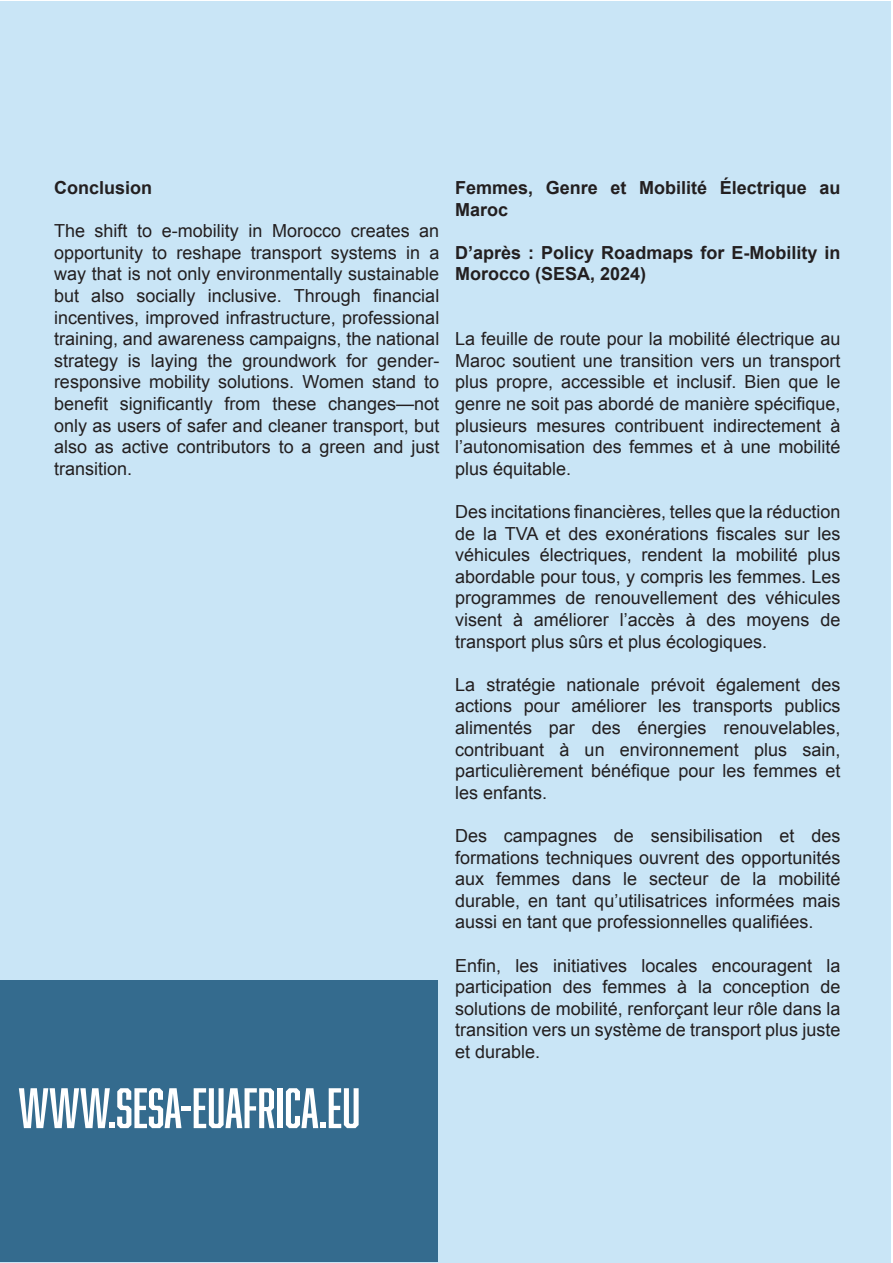
<style>
.page{position:relative;width:893px;height:1263px;background:#fff}
.page>*{position:absolute;margin:0;border:0;box-sizing:border-box;transform-origin:0 0}
.t1{font:52.5px "Abolition";color:#fff}
.t2{font:18px/21.6px "Arial";color:#231f20;text-align:justify}
.t3{font:700 18px/21.6px "Arial";color:#231f20}
</style>
<div class="page">
<div style="left:0;top:1px;width:891px;height:1261px;background:#c9e5f6"></div>
<div style="left:0;top:980px;width:437px;height:282px;background:#346b8e"></div>
<p class="t3" style="left:54px;top:177px;width:100px">Conclusion</p>
<p class="t2" style="left:54px;top:220px;width:387px">The shift to e-mobility in Morocco creates an opportunity to reshape transport systems in a way that is not only environmentally sustainable but also socially inclusive. Through financial incentives, improved infrastructure, professional training, and awareness campaigns, the national strategy is laying the groundwork for gender&shy;responsive mobility solutions. Women stand to benefit significantly from these changes—not only as users of safer and cleaner transport, but also as active contributors to a green and just transition.</p>
<p class="t1" style="left:18px;top:1078px;width:343px">WWW.SESA-EUAFRICA.EU</p>
<p class="t3" style="left:455px;top:177px;width:387px">Femmes, Genre et Mobilité Électrique au<br>Maroc</p>
<p class="t3" style="left:455px;top:242px;width:387px">D’après : Policy Roadmaps for E-Mobility in<br>Morocco (SESA, 2024)</p>
<p class="t2" style="left:455px;top:328px;width:387px">La feuille de route pour la mobilité électrique au Maroc soutient une transition vers un transport plus propre, accessible et inclusif. Bien que le genre ne soit pas abordé de manière spécifique, plusieurs mesures contribuent indirectement à l’autonomisation des femmes et à une mobilité plus équitable.</p>
<p class="t2" style="left:455px;top:501px;width:387px">Des incitations financières, telles que la réduction de la TVA et des exonérations fiscales sur les véhicules électriques, rendent la mobilité plus abordable pour tous, y compris les femmes. Les programmes de renouvellement des véhicules visent à améliorer l’accès à des moyens de transport plus sûrs et plus écologiques.</p>
<p class="t2" style="left:455px;top:674px;width:387px">La stratégie nationale prévoit également des actions pour améliorer les transports publics alimentés par des énergies renouvelables, contribuant à un environnement plus sain, particulièrement bénéfique pour les femmes et les enfants.</p>
<p class="t2" style="left:455px;top:825px;width:387px">Des campagnes de sensibilisation et des formations techniques ouvrent des opportunités aux femmes dans le secteur de la mobilité durable, en tant qu’utilisatrices informées mais aussi en tant que professionnelles qualifiées.</p>
<p class="t2" style="left:455px;top:955px;width:387px">Enfin, les initiatives locales encouragent la participation des femmes à la conception de solutions de mobilité, renforçant leur rôle dans la transition vers un système de transport plus juste et durable.</p>
</div>
